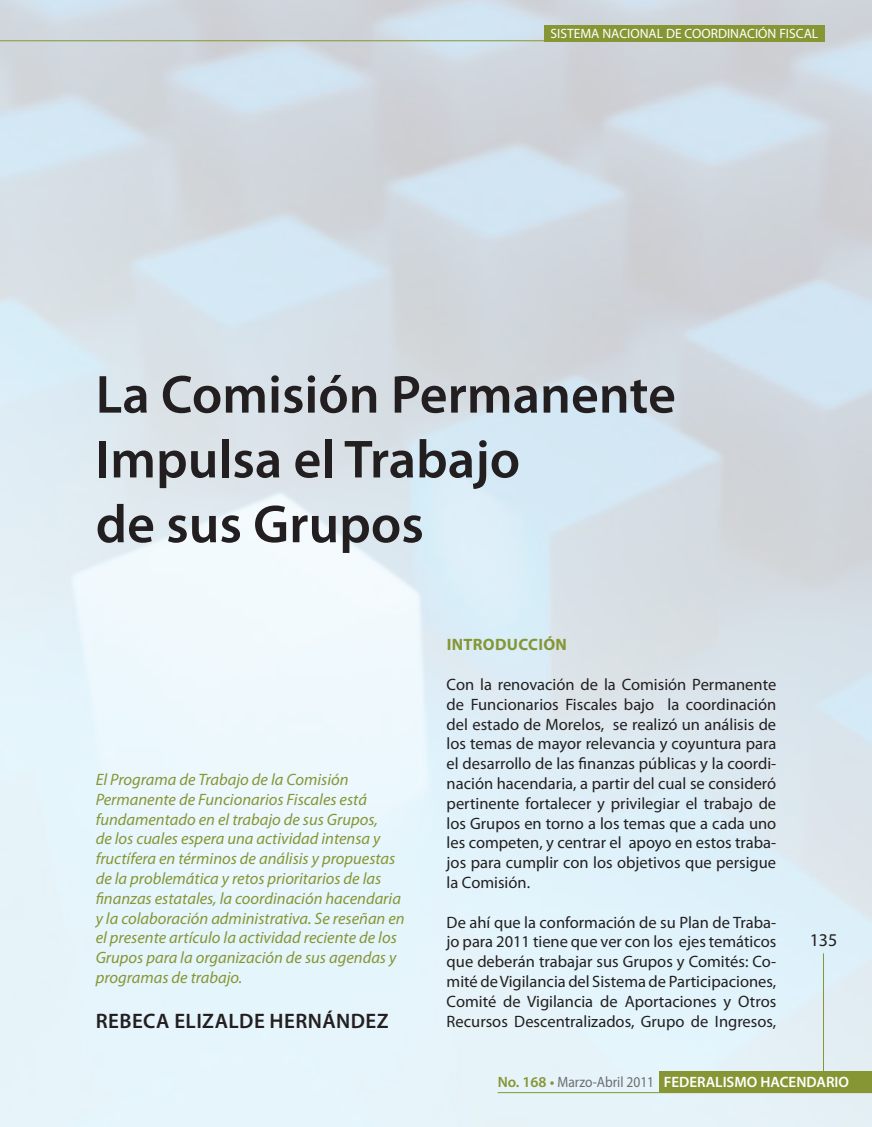
<style>
.page{position:relative;width:872px;height:1127px;background:#fff}
.page>*{position:absolute;margin:0;border:0;box-sizing:border-box;transform-origin:0 0}
.Título{font:600 54px/64.8px "Myriad Pro";color:#231f20}
.autor{font:600 21px "Myriad Pro";letter-spacing:.02em;color:#231f20}
.t1{font:18px "Myriad Pro";color:#231f20}
.texto{font:16.5px/19.8px "Myriad Pro";color:#231f20;text-align:justify}
.nota_editorial{font:italic 16.5px/19.8px "Myriad Pro";color:#869634}
.Subtítulo_1{font:700 16.5px "Myriad Pro";letter-spacing:.02em;color:#869634}
.t2{font:600 15px "Myriad Pro";color:#fff}
.t3{font:13.5px "Myriad Pro";color:#fff}
.s1{color:#869634}
.s2{font-weight:400;color:#6c6d70}
</style>
<div class="page">
<img style="left:0;top:0;width:872px;height:1127px">
<div style="left:659px;top:1071px;width:213px;height:22px;background:#869634"></div>
<hr style="left:497px;top:1092px;width:375px;height:1px;background:#869634">
<hr style="left:823px;top:953px;width:1px;height:118px;background:#869634">
<hr style="left:0;top:40px;width:824px;height:1px;background:#869634">
<div style="left:544px;top:25px;width:280px;height:16px;background:#869634"></div>
<p class="t3" style="left:550px;top:25px;width:269px">SISTEMA NACIONAL DE COORDINACIÓN FISCAL</p>
<p class="Título" style="left:96px;top:361px;width:582px">La Comisión Permanente<br>Impulsa el Trabajo</p>
<p class="Título" style="left:96px;top:490px;width:329px">de sus Grupos</p>
<p class="nota_editorial" style="left:96px;top:769px;width:310px">El Programa de Trabajo de la Comisión Permanente de Funcionarios Fiscales está fundamentado en el trabajo de sus Grupos,<br>de los cuales espera una actividad intensa y fructífera en términos de análisis y propuestas de la problemática y retos prioritarios de las finanzas estatales, la coordinación hacendaria y la colaboración administrativa. Se reseñan en el presente artículo la actividad reciente de los Grupos para la organización de sus agendas y programas de trabajo.</p>
<p class="autor" style="left:96px;top:1007px;width:294px">REBECA ELIZALDE HERNÁNDEZ</p>
<p class="Subtítulo_1" style="left:447px;top:634px;width:122px">INTRODUCCIÓN</p>
<p class="texto" style="left:446px;top:674px;width:331px">Con la renovación de la Comisión Permanente de Funcionarios Fiscales bajo la coordinación del estado de Morelos, se realizó un análisis de los temas de mayor relevancia y coyuntura para el desarrollo de las finanzas públicas y la coordi&shy;nación hacendaria, a partir del cual se consideró pertinente fortalecer y privilegiar el trabajo de los Grupos en torno a los temas que a cada uno les competen, y centrar el apoyo en estos traba&shy;jos para cumplir con los objetivos que persigue la Comisión.</p>
<p class="texto" style="left:446px;top:912px;width:331px">De ahí que la conformación de su Plan de Traba&shy;jo para 2011 tiene que ver con los ejes temáticos que deberán trabajar sus Grupos y Comités: Co&shy;mité de Vigilancia del Sistema de Participaciones, Comité de Vigilancia de Aportaciones y Otros Recursos Descentralizados, Grupo de Ingresos,</p>
<p class="t1" style="left:809px;top:929px;width:29px">135</p>
<p class="t2" style="left:497px;top:1073px;width:353px"><span class="s1">No. 168 •</span> <span class="s2">Marzo-Abril 2011</span> FEDERALISMO HACENDARIO</p>
</div>
